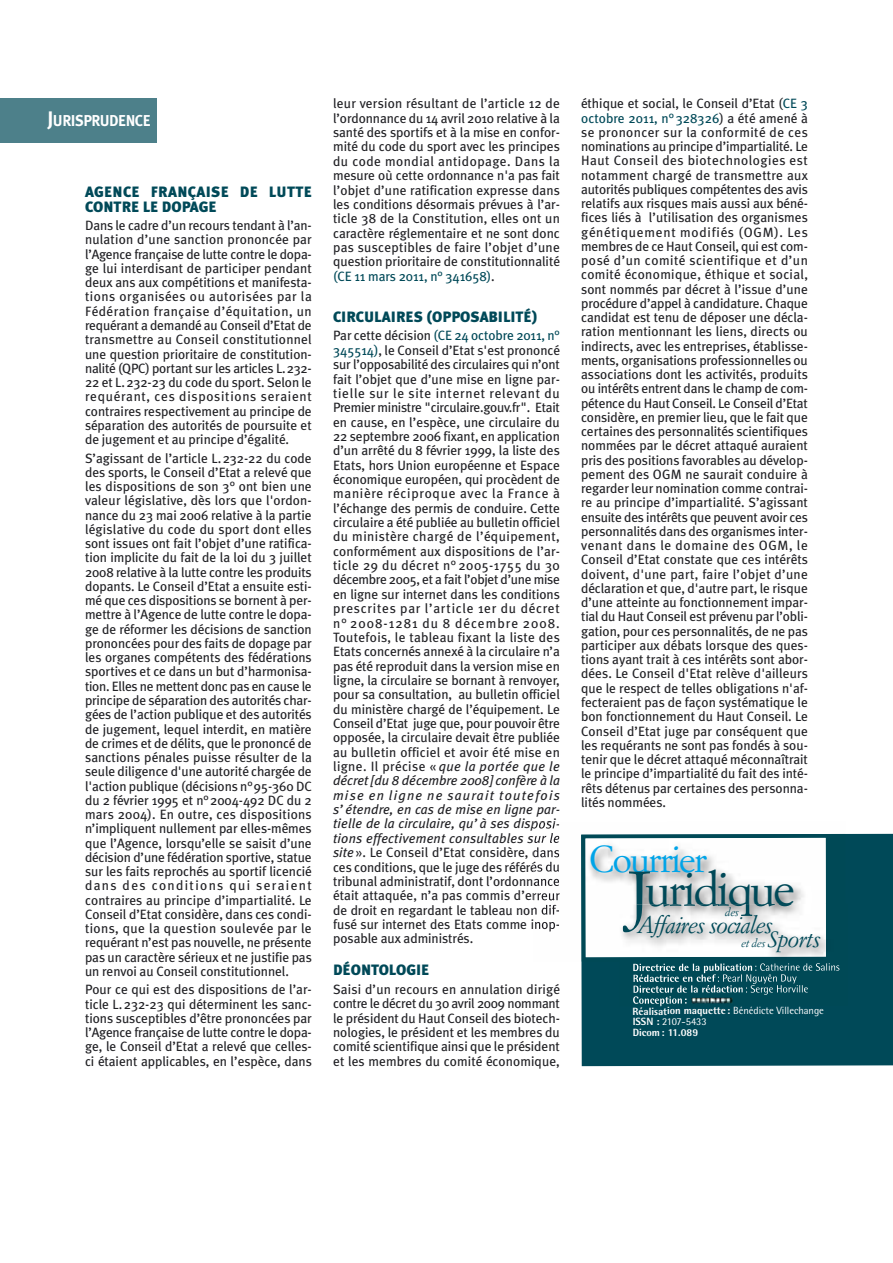
<style>
.page{position:relative;width:893px;height:1263px;background:#fff}
.page>*{position:absolute;margin:0;border:0;box-sizing:border-box;transform-origin:0 0}
.t1{font:47.4px "Simoncini Garamond";letter-spacing:-.055em;color:#004958}
.t2{font:36.75px "Simoncini Garamond";letter-spacing:-.055em;color:#00a4e8}
.t3{font:italic 23.55px "Simoncini Garamond";letter-spacing:-.04em;color:#004958}
.t4{font:700 15.75px "Meta Plus";letter-spacing:-.035em;color:#fff;scale:.95 1}
.t5{font:900 15px/15px "Meta Plus";letter-spacing:.02em;color:#004958}
.t6{font:900 15px "Meta Plus";color:#004958}
.t7{font:13.5px/14.2px "Meta Plus";letter-spacing:-.005em;color:#212125;text-align:justify}
.t8{font:italic 11.55px "Simoncini Garamond";letter-spacing:-.035em;color:#004958}
.t9{font:800 10.5px/10.9px "Rotis Semi Sans";letter-spacing:-.005em;color:#fff}
.s1{font-size:21px}
.s2{color:#004958}
.s3{font-style:italic}
.s4{font-size:65.25px}
.s5{font-size:21.6px}
.s6{font-size:23.55px}
.s7{font-weight:400}
</style>
<div class="page">
<div style="left:0;top:98px;width:157px;height:45px;background:#4d808a"></div>
<div style="left:581px;top:834px;width:312px;height:232px;background:#004958"></div>
<img style="left:533px;top:822px;width:312px;height:110px">
<img style="left:581px;top:834px;width:264px;height:128px">
<img style="left:585px;top:838px;width:241px;height:119px">
<img style="left:620px;top:904px;width:228px;height:102px">
<img style="left:633px;top:963px;width:86px;height:10px">
<img style="left:755px;top:963px;width:80px;height:8px">
<img style="left:633px;top:974px;width:78px;height:8px">
<img style="left:718px;top:974px;width:79px;height:10px">
<img style="left:633px;top:985px;width:87px;height:8px">
<img style="left:746px;top:985px;width:62px;height:10px">
<img style="left:633px;top:996px;width:49px;height:10px">
<img style="left:692px;top:998px;width:40px;height:5px">
<div style="left:620px;top:904px;width:226px;height:58px;background:#004956"></div>
<img style="left:620px;top:904px;width:206px;height:53px">
<img style="left:623px;top:904px;width:22px;height:28px">
<img style="left:648px;top:904px;width:145px;height:12px">
<p class="t4" style="left:47px;top:111px;width:110px"><span class="s1">J</span>URISPRUDENCE</p>
<p class="t5" style="left:85px;top:184px;width:228px">AGENCE FRANÇAISE DE LUTTE<br>CONTRE LE DOPAGE</p>
<p class="t7" style="left:85px;top:218px;width:228px">Dans le cadre d’un recours tendant à l’an&shy;nulation d’une sanction prononcée par l’Agence française de lutte contre le dopa&shy;ge lui interdisant de participer pendant deux ans aux compétitions et manifesta&shy;tions organisées ou autorisées par la Fédération française d’équitation, un requérant a demandé au Conseil d’Etat de transmettre au Conseil constitutionnel une question prioritaire de constitution&shy;nalité (QPC) portant sur les articles L.232- 22 et L.232-23 du code du sport. Selon le requérant, ces dispositions seraient contraires respectivement au principe de séparation des autorités de poursuite et de jugement et au principe d’égalité.</p>
<p class="t7" style="left:85px;top:451px;width:229px">S’agissant de l’article L.232-22 du code des sports, le Conseil d’Etat a relevé que les dispositions de son 3° ont bien une valeur législative, dès lors que l'ordon&shy;nance du 23 mai 2006 relative à la partie législative du code du sport dont elles sont issues ont fait l’objet d’une ratifica&shy;tion implicite du fait de la loi du 3 juillet 2008 relative à la lutte contre les produits dopants. Le Conseil d’Etat a ensuite esti&shy;mé que ces dispositions se bornent à per&shy;mettre à l’Agence de lutte contre le dopa&shy;ge de réformer les décisions de sanction prononcées pour des faits de dopage par les organes compétents des fédérations sportives et ce dans un but d’harmonisa&shy;tion. Elles ne mettent donc pas en cause le principe de séparation des autorités char&shy;gées de l’action publique et des autorités de jugement, lequel interdit, en matière de crimes et de délits, que le prononcé de sanctions pénales puisse résulter de la seule diligence d'une autorité chargée de l'action publique (décisions n°95-360 DC du 2 février 1995 et n°2004-492 DC du 2 mars 2004). En outre, ces dispositions n’impliquent nullement par elles-mêmes que l’Agence, lorsqu’elle se saisit d’une décision d’une fédération sportive, statue sur les faits reprochés au sportif licencié dans des conditions qui seraient contraires au principe d’impartialité. Le Conseil d’Etat considère, dans ces condi&shy;tions, que la question soulevée par le requérant n’est pas nouvelle, ne présente pas un caractère sérieux et ne justifie pas un renvoi au Conseil constitutionnel.</p>
<p class="t7" style="left:85px;top:983px;width:228px">Pour ce qui est des dispositions de l’ar&shy;ticle L.232-23 qui déterminent les sanc&shy;tions susceptibles d’être prononcées par l’Agence française de lutte contre le dopa&shy;ge, le Conseil d’Etat a relevé que celles&shy;ci étaient applicables, en l’espèce, dans</p>
<p class="t7" style="left:333px;top:97px;width:229px">leur version résultant de l’article 12 de l’ordonnance du 14 avril 2010 relative à la santé des sportifs et à la mise en confor&shy;mité du code du sport avec les principes du code mondial antidopage. Dans la mesure où cette ordonnance n'a pas fait l’objet d’une ratification expresse dans les conditions désormais prévues à l’ar&shy;ticle 38 de la Constitution, elles ont un caractère réglementaire et ne sont donc pas susceptibles de faire l’objet d’une question prioritaire de constitutionnalité <span class="s2">(CE 11 mars 2011, n° 341658)</span>.</p>
<p class="t6" style="left:333px;top:308px;width:206px">CIRCULAIRES (OPPOSABILITÉ)</p>
<p class="t7" style="left:333px;top:329px;width:229px">Par cette décision <span class="s2">(CE 24 octobre 2011, n° 345514)</span>, le Conseil d’Etat s'est prononcé sur l’opposabilité des circulaires qui n’ont fait l’objet que d’une mise en ligne par&shy;tielle sur le site internet relevant du Premier ministre "circulaire.gouv.fr". Etait en cause, en l’espèce, une circulaire du 22 septembre 2006 fixant, en application d’un arrêté du 8 février 1999, la liste des Etats, hors Union européenne et Espace économique européen, qui procèdent de manière réciproque avec la France à l’échange des permis de conduire. Cette circulaire a été publiée au bulletin officiel du ministère chargé de l’équipement, conformément aux dispositions de l’ar&shy;ticle 29 du décret n° 2005-1755 du 30 décembre 2005, et a fait l’objet d’une mise en ligne sur internet dans les conditions prescrites par l’article 1er du décret n° 2008-1281 du 8 décembre 2008.<br>Toutefois, le tableau fixant la liste des Etats concernés annexé à la circulaire n’a pas été reproduit dans la version mise en ligne, la circulaire se bornant à renvoyer, pour sa consultation, au bulletin officiel du ministère chargé de l’équipement. Le Conseil d’Etat juge que, pour pouvoir être opposée, la circulaire devait être publiée au bulletin officiel et avoir été mise en ligne. Il précise « <span class="s3">que la portée que le décret [du 8 décembre 2008] confère à la mise en ligne ne saurait toutefois s’étendre, en cas de mise en ligne par&shy;tielle de la circulaire, qu’à ses disposi&shy;tions effectivement consultables sur le site</span>». Le Conseil d’Etat considère, dans ces conditions, que le juge des référés du tribunal administratif, dont l’ordonnance était attaquée, n’a pas commis d’erreur de droit en regardant le tableau non dif&shy;fusé sur internet des Etats comme inop&shy;posable aux administrés.</p>
<p class="t6" style="left:333px;top:961px;width:98px">DÉONTOLOGIE</p>
<p class="t7" style="left:333px;top:982px;width:229px">Saisi d’un recours en annulation dirigé contre le décret du 30 avril 2009 nommant le président du Haut Conseil des biotech&shy;nologies, le président et les membres du comité scientifique ainsi que le président et les membres du comité économique,</p>
<p class="t7" style="left:581px;top:97px;width:228px">éthique et social, le Conseil d’Etat (<span class="s2">CE 3 octobre 2011, n°328326</span>) a été amené à se prononcer sur la conformité de ces nominations au principe d’impartialité. Le Haut Conseil des biotechnologies est notamment chargé de transmettre aux autorités publiques compétentes des avis relatifs aux risques mais aussi aux béné&shy;fices liés à l’utilisation des organismes génétiquement modifiés (OGM). Les membres de ce Haut Conseil, qui est com&shy;posé d’un comité scientifique et d’un comité économique, éthique et social, sont nommés par décret à l’issue d’une procédure d’appel à candidature. Chaque candidat est tenu de déposer une décla&shy;ration mentionnant les liens, directs ou indirects, avec les entreprises, établisse&shy;ments, organisations professionnelles ou associations dont les activités, produits ou intérêts entrent dans le champ de com&shy;pétence du Haut Conseil. Le Conseil d’Etat considère, en premier lieu, que le fait que certaines des personnalités scientifiques nommées par le décret attaqué auraient pris des positions favorables au dévelop&shy;pement des OGM ne saurait conduire à regarder leur nomination comme contrai&shy;re au principe d’impartialité. S’agissant ensuite des intérêts que peuvent avoir ces personnalités dans des organismes inter&shy;venant dans le domaine des OGM, le Conseil d’Etat constate que ces intérêts doivent, d'une part, faire l’objet d’une déclaration et que, d'autre part, le risque d’une atteinte au fonctionnement impar&shy;tial du Haut Conseil est prévenu par l’obli&shy;gation, pour ces personnalités, de ne pas participer aux débats lorsque des ques&shy;tions ayant trait à ces intérêts sont abor&shy;dées. Le Conseil d'Etat relève d'ailleurs que le respect de telles obligations n'af&shy;fecteraient pas de façon systématique le bon fonctionnement du Haut Conseil. Le Conseil d’Etat juge par conséquent que les requérants ne sont pas fondés à sou&shy;tenir que le décret attaqué méconnaîtrait le principe d’impartialité du fait des inté&shy;rêts détenus par certaines des personna&shy;lités nommées.</p>
<h2 class="t2" style="left:590px;top:843px;width:119px">Courrier</h2>
<h1 class="t1" style="left:627px;top:869px;width:168px"><span class="s4">J</span>uridique</h1>
<p class="t8" style="left:725px;top:907px;width:15px">des</p>
<h3 class="t3" style="left:638px;top:915px;width:137px">Affaires sociales</h3>
<p class="t8" style="left:741px;top:938px;width:81px">et des <span class="s5">S</span><span class="s6">ports</span></p>
<p class="t9" style="left:633px;top:1006px;width:193px">Réalisation maquette: <span class="s7">Bénédicte Villechange<br></span>ISSN : <span class="s7">2107-5433<br></span>Dicom: 11.089</p>
</div>
